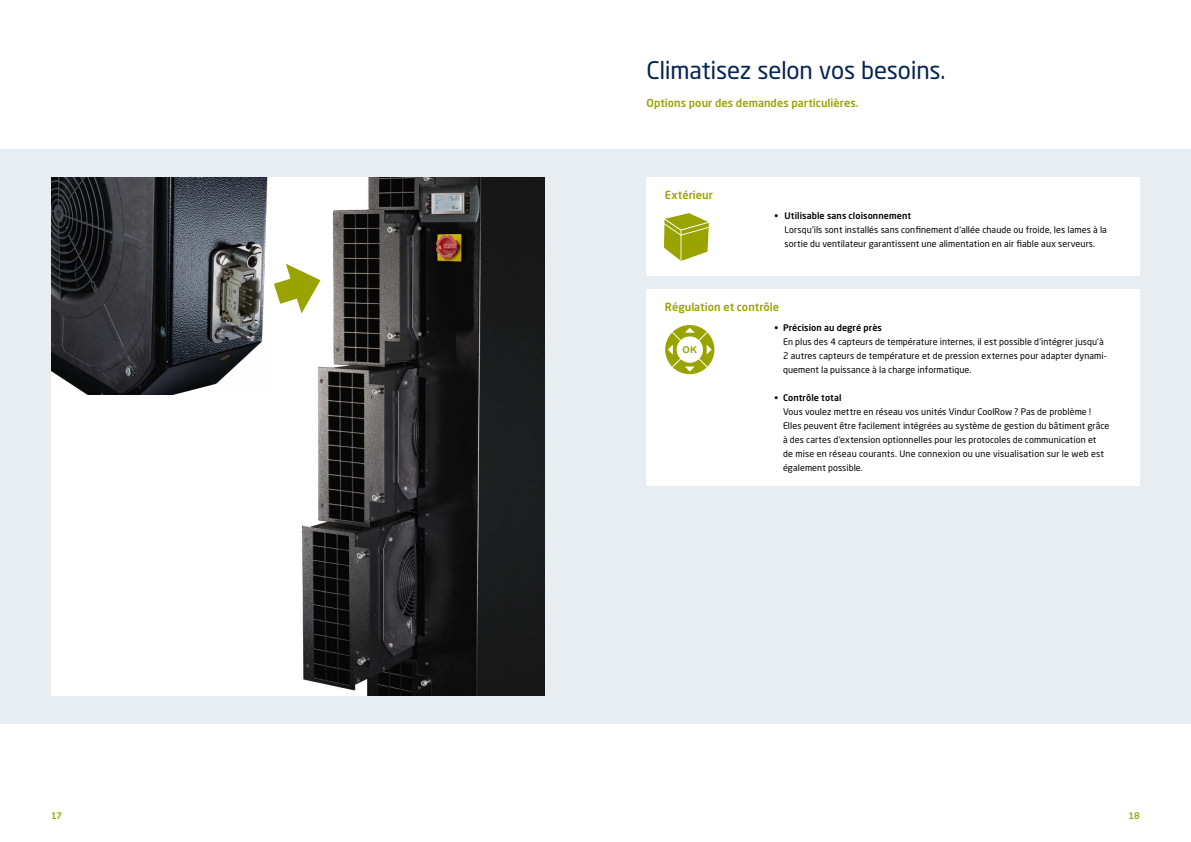
<style>
.page{position:relative;width:1191px;height:842px;background:#fff}
.page>*{position:absolute;margin:0;border:0;box-sizing:border-box;transform-origin:0 0}
.t1{font:24px "Neo Sans W1 G";letter-spacing:-.01em;color:#052453}
.t2{font:500 11px "Neo Sans W1 G";color:#9aa400}
.t3{font:700 9.5px "Arial";color:#9aa400}
.t4{font:9px/14px "Neo Sans W1 G";letter-spacing:.01em;color:#000}
.t5{font:500 9px "Neo Sans W1 G";letter-spacing:.01em;color:#000}
.t6{font:500 9px "Neo Sans W1 G";color:#9aa400}
</style>
<div class="page">
<div style="left:0;top:149px;width:1191px;height:574px;background:#e8edf1"></div>
<div style="left:646px;top:289px;width:494px;height:196px;background:#fff"></div>
<div style="left:51px;top:177px;width:493px;height:518px;background:#fff"></div>
<div style="left:646px;top:177px;width:494px;height:98px;background:#fff"></div>
<img style="left:302px;top:177px;width:202px;height:518px">
<div style="left:504px;top:177px;width:40px;height:518px;background:#191b1c"></div>
<img style="left:51px;top:177px;width:217px;height:217px">
<div style="left:665px;top:325px;width:49px;height:49px;background:#9aa400;border-radius:50%"></div>
<svg style="left:668px;top:328px;width:43px;height:43px"></svg>
<svg style="left:664px;top:212px;width:45px;height:49px"></svg>
<svg style="left:251px;top:259px;width:78px;height:61px"></svg>
<h1 class="t1" style="left:646px;top:56px;width:301px">Climatisez selon vos besoins.</h1>
<p class="t2" style="left:646px;top:96px;width:214px">Options pour des demandes particulières.</p>
<p class="t2" style="left:665px;top:188px;width:49px">Extérieur</p>
<p class="t5" style="left:774px;top:210px;width:138px">• Utilisable sans cloisonnement</p>
<p class="t4" style="left:784px;top:223px;width:324px">Lorsqu‘ils sont installés sans confinement d‘allée chaude ou froide, les lames à la sortie du ventilateur garantissent une alimentation en air fiable aux serveurs.</p>
<p class="t2" style="left:665px;top:300px;width:116px">Régulation et contrôle</p>
<p class="t3" style="left:682px;top:344px;width:16px">OK</p>
<p class="t5" style="left:774px;top:322px;width:109px">• Précision au degré près</p>
<p class="t4" style="left:783px;top:335px;width:325px">En plus des 4 capteurs de température internes, il est possible d‘intégrer jusqu‘à<br>2 autres capteurs de température et de pression externes pour adapter dynami&shy;quement la puissance à la charge informatique.</p>
<p class="t5" style="left:774px;top:392px;width:69px">• Contrôle total</p>
<p class="t4" style="left:783px;top:405px;width:328px">Vous voulez mettre en réseau vos unités Vindur CoolRow ? Pas de problème !<br>Elles peuvent être facilement intégrées au système de gestion du bâtiment grâce à des cartes d‘extension optionnelles pour les protocoles de communication et<br>de mise en réseau courants. Une connexion ou une visualisation sur le web est également possible.</p>
<p class="t6" style="left:51px;top:810px;width:13px">17</p>
<p class="t6" style="left:1128px;top:810px;width:13px">18</p>
</div>
